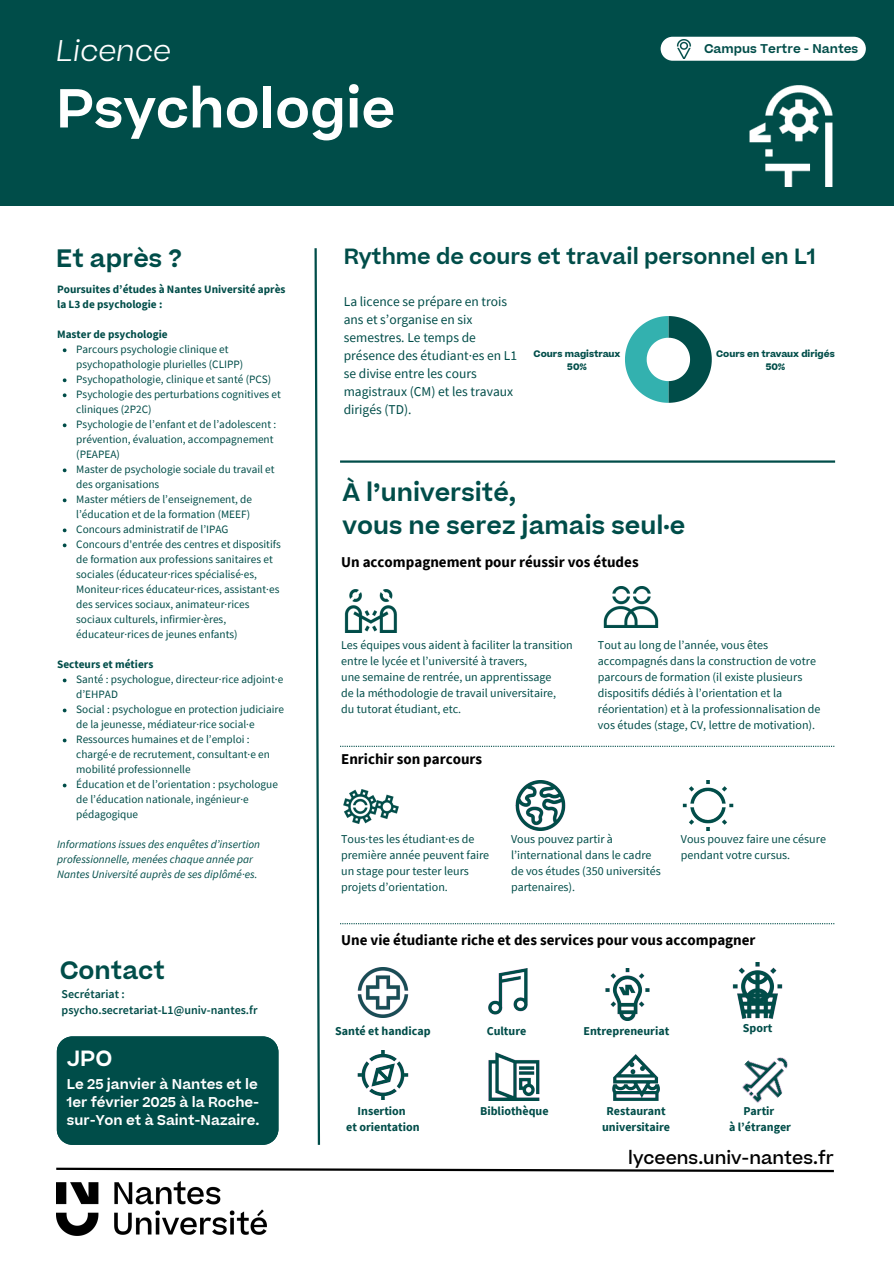
<style>
.page{position:relative;width:894px;height:1264px;background:#fff}
.page>*{position:absolute;margin:0;border:0;box-sizing:border-box;transform-origin:0 0}
.t1{font:600 52.5px "Beatrice";color:#fff}
.t2{font:italic 300 28.5px "Beatrice";color:#fff}
.t3{font:600 24px/32.7px "Beatrice";color:#004d49}
.t4{font:600 21px "Beatrice";color:#004d49}
.t5{font:600 21px "Beatrice";color:#fff}
.t6{font:500 17.4px "Beatrice";color:#000}
.t7{font:700 15px "Source Sans Pro";color:#000}
.t8{font:13.5px/18px "Source Sans Pro";color:#004d49}
.t9{font:600 13.5px/18px "Beatrice";color:#fff}
.t10{font:600 12.15px "Beatrice";color:#004d49}
.t11{font:12px/16px "Source Sans Pro";color:#004d49}
.t12{font:700 12px/16px "Source Sans Pro";color:#004d49;text-align:center}
.t13{font:600 12px "Source Sans Pro";color:#004d49}
.t14{font:11.25px/15px "Source Sans Pro";color:#004d49}
.t15{font:italic 11.25px/15px "Source Sans Pro";color:#004d49}
.t16{font:700 11.25px/15px "Source Sans Pro";color:#004d49}
.t17{font:700 9px/12.9px "Beatrice";color:#004d49;text-align:center}
</style>
<div class="page">
<svg style="left:314px;top:248px;width:7px;height:897px"></svg>
<div style="left:0;top:0;width:893px;height:205px;background:#004d49"></div>
<img style="left:56px;top:1181px;width:211px;height:54px">
<svg style="left:56px;top:1167px;width:778px;height:6px"></svg>
<svg style="left:625px;top:316px;width:86px;height:87px"></svg>
<div style="left:660px;top:37px;width:205px;height:24px;background:#fff;border-radius:12px"></div>
<img style="left:676px;top:39px;width:15px;height:19px">
<div style="left:57px;top:1036px;width:221px;height:108px;background:#004d49"></div>
<svg style="left:63px;top:348px;width:3px;height:4px"></svg>
<svg style="left:63px;top:378px;width:3px;height:4px"></svg>
<svg style="left:63px;top:393px;width:3px;height:4px"></svg>
<svg style="left:63px;top:423px;width:3px;height:4px"></svg>
<svg style="left:63px;top:468px;width:3px;height:4px"></svg>
<svg style="left:63px;top:498px;width:3px;height:4px"></svg>
<svg style="left:63px;top:528px;width:3px;height:4px"></svg>
<svg style="left:63px;top:543px;width:3px;height:4px"></svg>
<svg style="left:63px;top:678px;width:3px;height:4px"></svg>
<svg style="left:63px;top:708px;width:3px;height:4px"></svg>
<svg style="left:63px;top:738px;width:3px;height:4px"></svg>
<svg style="left:63px;top:783px;width:3px;height:4px"></svg>
<img style="left:603px;top:586px;width:56px;height:41px">
<img style="left:682px;top:780px;width:52px;height:50px">
<img style="left:357px;top:967px;width:52px;height:50px">
<img style="left:488px;top:1052px;width:52px;height:47px">
<img style="left:515px;top:780px;width:51px;height:50px">
<img style="left:343px;top:789px;width:56px;height:34px">
<img style="left:742px;top:1057px;width:46px;height:46px">
<img style="left:732px;top:962px;width:51px;height:57px">
<img style="left:344px;top:590px;width:53px;height:42px">
<img style="left:357px;top:1050px;width:52px;height:49px">
<img style="left:612px;top:1054px;width:48px;height:46px">
<img style="left:488px;top:968px;width:40px;height:46px">
<img style="left:605px;top:968px;width:45px;height:52px">
<svg style="left:340px;top:745px;width:494px;height:2px"></svg>
<hr style="left:340px;top:460px;width:494px;height:2px;background:#004d49">
<svg style="left:340px;top:923px;width:494px;height:1px"></svg>
<img style="left:749px;top:85px;width:84px;height:101px">
<p class="t2" style="left:56px;top:40px;width:116px">Licence</p>
<h1 class="t10" style="left:704px;top:45px;width:156px">Campus Tertre - Nantes</h1>
<p class="t1" style="left:56px;top:89px;width:340px">Psychologie</p>
<p class="t3" style="left:56px;top:245px;width:127px">Et après ?</p>
<p class="t4" style="left:343px;top:249px;width:473px">Rythme de cours et travail personnel en L1</p>
<p class="t16" style="left:57px;top:281px;width:230px">Poursuites d’études à Nantes Université après la L3 de psychologie :</p>
<p class="t16" style="left:57px;top:326px;width:112px">Master de psychologie</p>
<p class="t14" style="left:76px;top:341px;width:168px">Parcours psychologie clinique et psychopathologie plurielles (CLIPP)</p>
<p class="t14" style="left:76px;top:371px;width:196px">Psychopathologie, clinique et santé (PCS)</p>
<p class="t14" style="left:76px;top:386px;width:206px">Psychologie des perturbations cognitives et cliniques (2P2C)</p>
<p class="t14" style="left:76px;top:416px;width:201px">Psychologie de l’enfant et de l’adolescent : prévention, évaluation, accompagnement (PEAPEA)</p>
<p class="t14" style="left:76px;top:461px;width:200px">Master de psychologie sociale du travail et des organisations</p>
<p class="t14" style="left:76px;top:491px;width:177px">Master métiers de l’enseignement, de l’éducation et de la formation (MEEF)</p>
<p class="t14" style="left:76px;top:521px;width:154px">Concours administratif de l’IPAG</p>
<p class="t14" style="left:76px;top:536px;width:206px">Concours d'entrée des centres et dispositifs de formation aux professions sanitaires et sociales (éducateur·rices spécialisé·es, Moniteur·rices éducateur·rices, assistant·es des services sociaux, animateur·rices sociaux culturels, infirmier·ères, éducateur·rices de jeunes enfants)</p>
<p class="t16" style="left:57px;top:656px;width:98px">Secteurs et métiers</p>
<p class="t14" style="left:76px;top:671px;width:208px">Santé : psychologue, directeur·rice adjoint·e d’EHPAD</p>
<h3 class="t14" style="left:76px;top:701px;width:209px">Social : psychologue en protection judiciaire de la jeunesse, médiateur·rice social·e</h3>
<p class="t14" style="left:76px;top:731px;width:195px">Ressources humaines et de l’emploi : chargé·e de recrutement, consultant·e en mobilité professionnelle</p>
<p class="t14" style="left:76px;top:776px;width:203px">Éducation et de l’orientation : psychologue de l’éducation nationale, ingénieur·e pédagogique</p>
<h6 class="t15" style="left:57px;top:836px;width:204px">Informations issues des enquêtes d’insertion professionnelle, menées chaque année par<br>Nantes Université auprès de ses diplômé·es.</h6>
<p class="t3" style="left:60px;top:957px;width:107px">Contact</p>
<h4 class="t13" style="left:62px;top:985px;width:65px">Secrétariat :</h4>
<p class="t13" style="left:62px;top:1001px;width:197px">psycho.secretariat-L1@univ-nantes.fr</p>
<h3 class="t5" style="left:67px;top:1051px;width:47px">JPO</h3>
<h3 class="t9" style="left:67px;top:1076px;width:194px">Le 25 janvier à Nantes et le<br>1er février 2025 à la Roche&shy;sur-Yon et à Saint-Nazaire.</h3>
<p class="t8" style="left:343px;top:292px;width:175px">La licence se prépare en trois ans et s’organise en six semestres. Le temps de présence des étudiant·es en L1 se divise entre les cours magistraux (CM) et les travaux dirigés (TD).</p>
<p class="t17" style="left:533px;top:348px;width:88px">Cours magistraux<br>50%</p>
<p class="t3" style="left:342px;top:479px;width:344px">À l’université,<br>vous ne serez jamais seul·e</p>
<p class="t7" style="left:341px;top:552px;width:299px">Un accompagnement pour réussir vos études</p>
<p class="t17" style="left:715px;top:348px;width:120px">Cours en travaux dirigés<br>50%</p>
<p class="t11" style="left:341px;top:636px;width:233px">Les équipes vous aident à faciliter la transition entre le lycée et l’université à travers,</p>
<h6 class="t11" style="left:341px;top:668px;width:212px">une semaine de rentrée, un apprentissage</h6>
<p class="t11" style="left:341px;top:684px;width:216px">de la méthodologie de travail universitaire,</p>
<p class="t11" style="left:341px;top:700px;width:122px">du tutorat étudiant, etc.</p>
<p class="t7" style="left:341px;top:749px;width:143px">Enrichir son parcours</p>
<p class="t11" style="left:597px;top:636px;width:224px">Tout au long de l’année, vous êtes accompagnés dans la construction de votre parcours de formation (il existe plusieurs dispositifs dédiés à l’orientation et la réorientation) et à la professionnalisation de vos études (stage, CV, lettre de motivation).</p>
<h5 class="t11" style="left:341px;top:830px;width:149px">Tous·tes les étudiant·es de première année peuvent faire un stage pour tester leurs projets d’orientation.</h5>
<p class="t11" style="left:511px;top:830px;width:151px">Vous pouvez partir à l’international dans le cadre de vos études (350 universités partenaires).</p>
<p class="t11" style="left:680px;top:830px;width:146px">Vous pouvez faire une césure pendant votre cursus.</p>
<p class="t7" style="left:341px;top:929px;width:416px">Une vie étudiante riche et des services pour vous accompagner</p>
<p class="t12" style="left:335px;top:1022px;width:97px">Santé et handicap</p>
<p class="t12" style="left:486px;top:1022px;width:41px">Culture</p>
<p class="t12" style="left:583px;top:1022px;width:87px">Entrepreneuriat</p>
<p class="t12" style="left:742px;top:1019px;width:31px">Sport</p>
<p class="t12" style="left:357px;top:1102px;width:50px">Insertion</p>
<p class="t12" style="left:346px;top:1118px;width:75px">et orientation</p>
<p class="t12" style="left:480px;top:1102px;width:70px">Bibliothèque</p>
<p class="t12" style="left:602px;top:1102px;width:70px">Restaurant universitaire</p>
<p class="t12" style="left:743px;top:1102px;width:32px">Partir</p>
<p class="t12" style="left:728px;top:1118px;width:63px">à l’étranger</p>
<p class="t6" style="left:628px;top:1151px;width:207px">lyceens.univ-nantes.fr</p>
</div>
